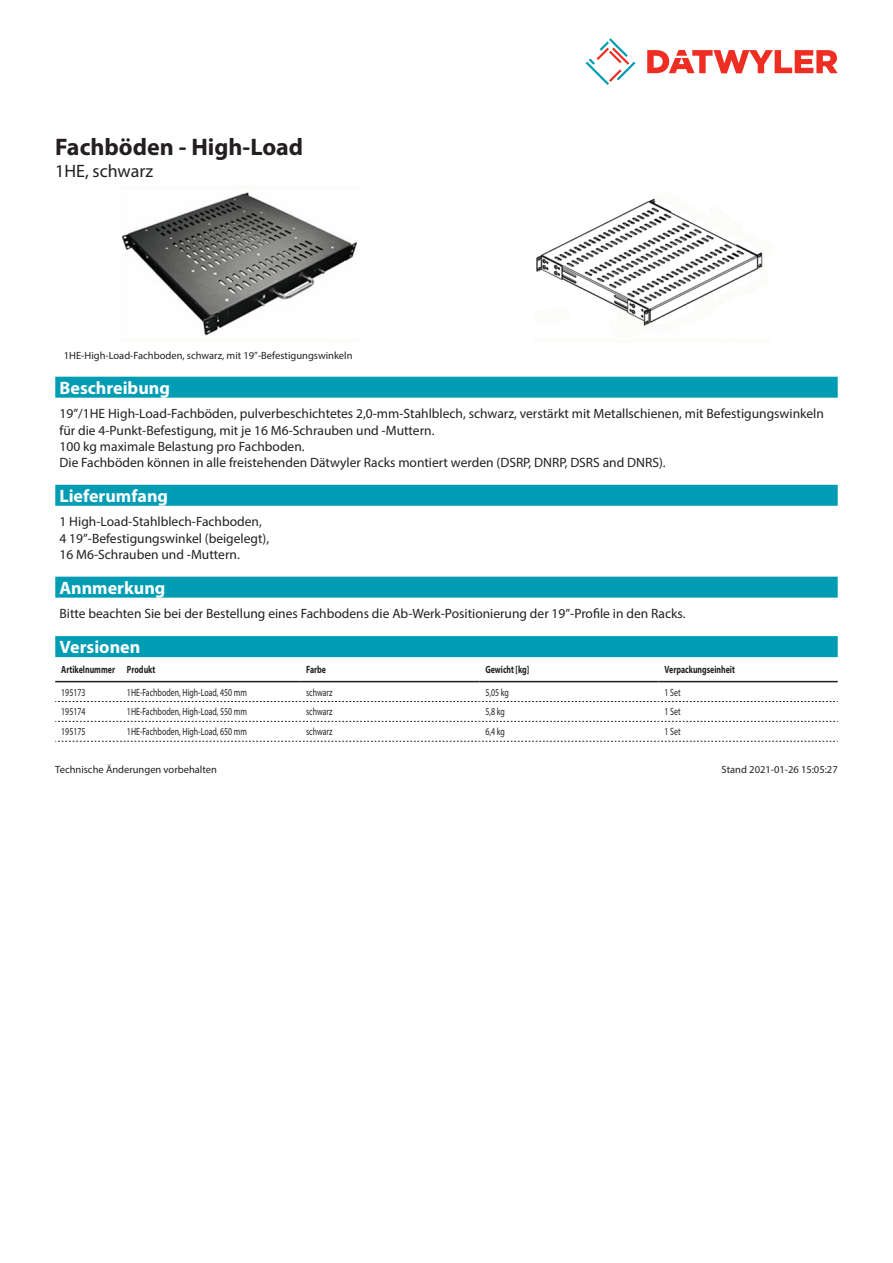
<style>
.page{position:relative;width:893px;height:1263px;background:#fff}
.page>*{position:absolute;margin:0;border:0;box-sizing:border-box;transform-origin:0 0}
.Product_Head{font:700 24px "Myriad Pro";color:#231f20}
.Standard_Head_Proper{font:700 18px "Myriad Pro";color:#fff}
.SubHead{font:18px "Myriad Pro";color:#231f20}
.Standard_text{font:13.5px/16.2px "Myriad Pro";color:#231f20}
.myriadlight{font:10.5px "Myriad Pro";color:#231f20;scale:.75 1}
.imagetext{font:10.5px "Myriad Pro";color:#231f20}
.myriadbold{font:700 10.5px "Myriad Pro";color:#231f20;scale:.75 1}
.Footnote{font:10.5px "Myriad Pro";color:#231f20}
</style>
<div class="page">
<svg style="left:586px;top:38px;width:49px;height:47px"></svg>
<svg style="left:647px;top:50px;width:191px;height:23px"></svg>
<div style="left:55px;top:577px;width:783px;height:21px;background:#009cb3"></div>
<img style="left:121px;top:192px;width:236px;height:144px">
<img style="left:536px;top:198px;width:227px;height:128px">
<div style="left:55px;top:636px;width:783px;height:21px;background:#009cb3"></div>
<hr style="left:55px;top:681px;width:66px;height:1px;background:#231f20">
<hr style="left:121px;top:681px;width:179px;height:1px;background:#231f20">
<hr style="left:300px;top:681px;width:179px;height:1px;background:#231f20">
<hr style="left:479px;top:681px;width:179px;height:1px;background:#231f20">
<hr style="left:658px;top:681px;width:180px;height:1px;background:#231f20">
<svg style="left:55px;top:701px;width:783px;height:1px"></svg>
<svg style="left:55px;top:721px;width:783px;height:1px"></svg>
<svg style="left:55px;top:741px;width:783px;height:1px"></svg>
<div style="left:55px;top:377px;width:783px;height:21px;background:#009cb3"></div>
<div style="left:55px;top:485px;width:783px;height:21px;background:#009cb3"></div>
<p class="Product_Head" style="left:55px;top:131px;width:249px">Fachböden - High-Load</p>
<p class="SubHead" style="left:55px;top:160px;width:99px">1HE, schwarz</p>
<p class="imagetext" style="left:64px;top:349px;width:290px">1HE-High-Load-Fachboden, schwarz, mit 19”-Befestigungswinkeln</p>
<p class="Standard_Head_Proper" style="left:60px;top:376px;width:112px">Beschreibung</p>
<p class="Standard_text" style="left:60px;top:406px;width:766px">19”/1HE High-Load-Fachböden, pulverbeschichtetes 2,0-mm-Stahlblech, schwarz, verstärkt mit Metallschienen, mit Befestigungswinkeln für die 4-Punkt-Befestigung, mit je 16 M6-Schrauben und -Muttern.<br>100 kg maximale Belastung pro Fachboden.<br>Die Fachböden können in alle freistehenden Dätwyler Racks montiert werden (DSRP, DNRP, DSRS and DNRS).</p>
<p class="Standard_Head_Proper" style="left:60px;top:484px;width:110px">Lieferumfang</p>
<p class="Standard_text" style="left:60px;top:514px;width:211px">1 High-Load-Stahlblech-Fachboden,<br>4 19”-Befestigungswinkel (beigelegt),<br>16 M6-Schrauben und -Muttern.</p>
<p class="Standard_Head_Proper" style="left:60px;top:576px;width:107px">Annmerkung</p>
<p class="Standard_text" style="left:60px;top:605px;width:627px">Bitte beachten Sie bei der Bestellung eines Fachbodens die Ab-Werk-Positionierung der 19”-Profile in den Racks.</p>
<p class="Standard_Head_Proper" style="left:60px;top:635px;width:82px">Versionen</p>
<p class="myriadbold" style="left:61px;top:663px;width:73px">Artikelnummer</p>
<p class="myriadbold" style="left:127px;top:663px;width:39px">Produkt</p>
<p class="myriadbold" style="left:306px;top:663px;width:28px">Farbe</p>
<p class="myriadbold" style="left:485px;top:663px;width:60px">Gewicht [kg]</p>
<p class="myriadbold" style="left:664px;top:663px;width:95px">Verpackungseinheit</p>
<p class="myriadlight" style="left:61px;top:685px;width:34px">195173</p>
<p class="myriadlight" style="left:127px;top:685px;width:162px">1HE-Fachboden, High-Load, 450 mm</p>
<p class="myriadlight" style="left:306px;top:685px;width:37px">schwarz</p>
<p class="myriadlight" style="left:485px;top:685px;width:33px">5,05 kg</p>
<p class="myriadlight" style="left:664px;top:685px;width:23px">1 Set</p>
<p class="myriadlight" style="left:61px;top:705px;width:34px">195174</p>
<p class="myriadlight" style="left:127px;top:705px;width:162px">1HE-Fachboden, High-Load, 550 mm</p>
<p class="myriadlight" style="left:306px;top:705px;width:37px">schwarz</p>
<p class="myriadlight" style="left:485px;top:705px;width:27px">5,8 kg</p>
<p class="myriadlight" style="left:664px;top:705px;width:23px">1 Set</p>
<p class="myriadlight" style="left:61px;top:725px;width:34px">195175</p>
<p class="myriadlight" style="left:127px;top:725px;width:162px">1HE-Fachboden, High-Load, 650 mm</p>
<p class="myriadlight" style="left:306px;top:725px;width:37px">schwarz</p>
<p class="myriadlight" style="left:485px;top:725px;width:27px">6,4 kg</p>
<p class="myriadlight" style="left:664px;top:725px;width:23px">1 Set</p>
<p class="Footnote" style="left:55px;top:763px;width:163px">Technische Änderungen vorbehalten</p>
<p class="Footnote" style="left:722px;top:763px;width:118px">Stand 2021-01-26 15:05:27</p>
</div>
